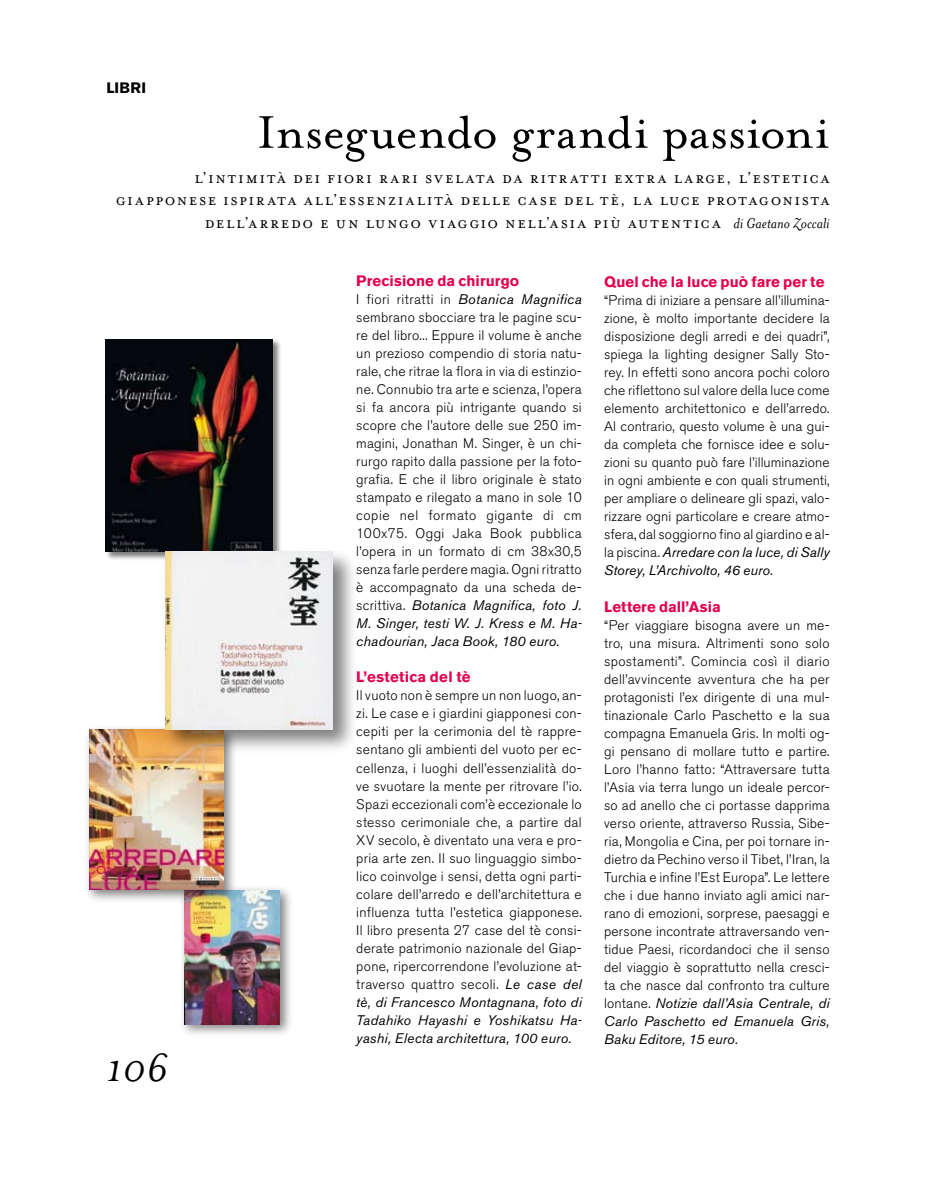
<style>
.page{position:relative;width:936px;height:1191px;background:#fff}
.page>*{position:absolute;margin:0;border:0;box-sizing:border-box;transform-origin:0 0}
.t1{font:52.5px "Mrs Eaves OT";color:#000}
.t2{font:italic 45px "Mrs Eaves OT";color:#000}
.t3{font:18px/22.5px "Mrs Eaves OT";letter-spacing:.09em;color:#000;text-align:right}
.t4{font:700 15px "Akzidenz Grotesk BE";letter-spacing:.01em;color:#e3004f}
.t5{font:700 15px "Akzidenz Grotesk BE";letter-spacing:.02em;color:#000}
.t6{font:300 13.8px/18px "Akzidenz Grotesk BE";letter-spacing:.015em;color:#000;text-align:justify}
.s1{font-style:italic;font-size:16.5px}
.s2{font-weight:400;font-style:italic}
</style>
<div class="page">
<div style="left:176px;top:884px;width:119px;height:154px;background:#000;opacity:.5"></div>
<img style="left:184px;top:890px;width:96px;height:134px">
<div style="left:82px;top:724px;width:155px;height:179px;background:#000;opacity:.5"></div>
<img style="left:89px;top:729px;width:134px;height:160px">
<div style="left:104px;top:338px;width:178px;height:223px;background:#000;opacity:.5"></div>
<img style="left:105px;top:339px;width:167px;height:212px">
<div style="left:159px;top:548px;width:199px;height:207px;background:#000;opacity:.5"></div>
<img style="left:165px;top:552px;width:168px;height:177px">
<p class="t5" style="left:106px;top:79px;width:41px">LIBRI</p>
<h1 class="t1" style="left:257px;top:102px;width:573px">Inseguendo grandi passioni</h1>
<h3 class="t3" style="left:116px;top:166px;width:715px">l’intimità dei fiori rari svelata da ritratti extra large, l’estetica giapponese ispirata all’essenzialità delle case del tè, la luce protagonista dell’arredo e un lungo viaggio nell’asia più autentica <span class="s1">di Gaetano Zoccali</span></h3>
<h2 class="t2" style="left:106px;top:1043px;width:63px">106</h2>
<p class="t4" style="left:356px;top:272px;width:164px">Precisione da chirurgo</p>
<p class="t6" style="left:356px;top:291px;width:227px">I fiori ritratti in <span class="s2">Botanica Magnifica </span>sembrano sbocciare tra le pagine scu&shy;re del libro... Eppure il volume è anche un prezioso compendio di storia natu&shy;rale, che ritrae la flora in via di estinzio&shy;ne. Connubio tra arte e scienza, l’opera si fa ancora più intrigante quando si scopre che l’autore delle sue 250 im&shy;magini, Jonathan M. Singer, è un chi&shy;rurgo rapito dalla passione per la foto&shy;grafia. E che il libro originale è stato stampato e rilegato a mano in sole 10 copie nel formato gigante di cm 100x75. Oggi Jaka Book pubblica l’opera in un formato di cm 38x30,5 senza farle perdere magia. Ogni ritratto è accompagnato da una scheda de&shy;scrittiva. <span class="s2">Botanica Magnifica, foto J.<br>M. Singer, testi W. J. Kress e M. Ha&shy;chadourian, Jaca Book, 180 euro.</span></p>
<p class="t4" style="left:356px;top:668px;width:116px">L’estetica del tè</p>
<p class="t6" style="left:356px;top:687px;width:227px">Il vuoto non è sempre un non luogo, an&shy;zi. Le case e i giardini giapponesi con&shy;cepiti per la cerimonia del tè rappre&shy;sentano gli ambienti del vuoto per ec&shy;cellenza, i luoghi dell’essenzialità do&shy;ve svuotare la mente per ritrovare l’io.<br>Spazi eccezionali com’è eccezionale lo stesso cerimoniale che, a partire dal XV secolo, è diventato una vera e pro&shy;pria arte zen. Il suo linguaggio simbo&shy;lico coinvolge i sensi, detta ogni parti&shy;colare dell’arredo e dell’architettura e influenza tutta l’estetica giapponese.<br>Il libro presenta 27 case del tè consi&shy;derate patrimonio nazionale del Giap&shy;pone, ripercorrendone l’evoluzione at&shy;traverso quattro secoli. <span class="s2">Le case del tè, di Francesco Montagnana, foto di Tadahiko Hayashi e Yoshikatsu Ha&shy;yashi, Electa architettura, 100 euro.</span></p>
<p class="t4" style="left:604px;top:273px;width:222px">Quel che la luce può fare per te</p>
<p class="t6" style="left:604px;top:292px;width:227px">“Prima di iniziare a pensare all’illumina&shy;zione, è molto importante decidere la disposizione degli arredi e dei quadri”, spiega la lighting designer Sally Sto&shy;rey. In effetti sono ancora pochi coloro che riflettono sul valore della luce come elemento architettonico e dell’arredo.<br>Al contrario, questo volume è una gui&shy;da completa che fornisce idee e solu&shy;zioni su quanto può fare l’illuminazione in ogni ambiente e con quali strumenti, per ampliare o delineare gli spazi, valo&shy;rizzare ogni particolare e creare atmo&shy;sfera, dal soggiorno fino al giardino e al&shy;la piscina. <span class="s2">Arredare con la luce, di Sally Storey, L’Archivolto, 46 euro.</span></p>
<p class="t4" style="left:604px;top:597px;width:118px">Lettere dall’Asia</p>
<p class="t6" style="left:604px;top:616px;width:227px">“Per viaggiare bisogna avere un me&shy;tro, una misura. Altrimenti sono solo spostamenti”. Comincia così il diario dell’avvincente avventura che ha per protagonisti l’ex dirigente di una mul&shy;tinazionale Carlo Paschetto e la sua compagna Emanuela Gris. In molti og&shy;gi pensano di mollare tutto e partire.<br>Loro l’hanno fatto: “Attraversare tutta l’Asia via terra lungo un ideale percor&shy;so ad anello che ci portasse dapprima verso oriente, attraverso Russia, Sibe&shy;ria, Mongolia e Cina, per poi tornare in&shy;dietro da Pechino verso il Tibet, l’Iran, la Turchia e infine l’Est Europa”. Le lettere che i due hanno inviato agli amici nar&shy;rano di emozioni, sorprese, paesaggi e persone incontrate attraversando ven&shy;tidue Paesi, ricordandoci che il senso del viaggio è soprattutto nella cresci&shy;ta che nasce dal confronto tra culture lontane. <span class="s2">Notizie dall’Asia Centrale, di Carlo Paschetto ed Emanuela Gris, Baku Editore, 15 euro.</span></p>
</div>
